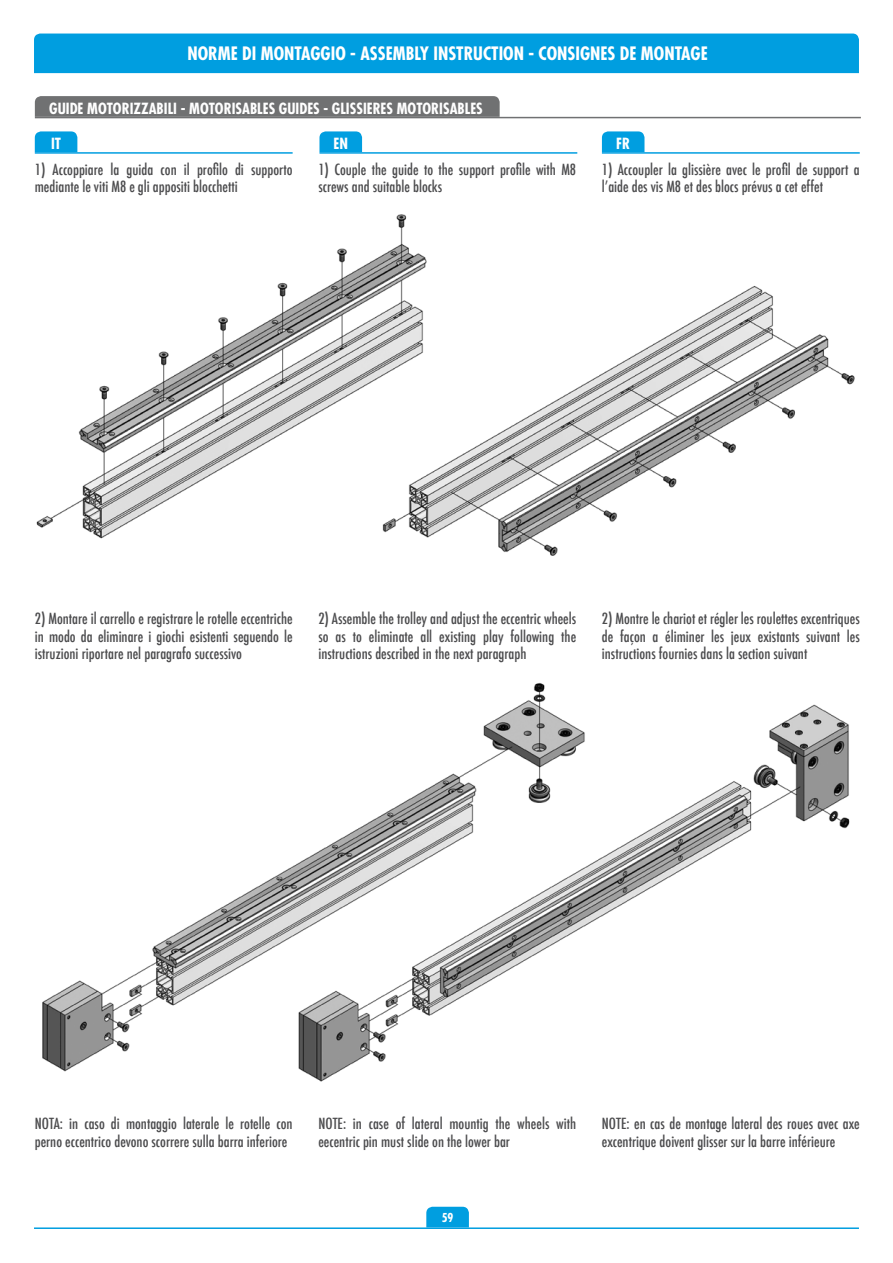
<style>
.page{position:relative;width:893px;height:1263px;background:#fff}
.page>*{position:absolute;margin:0;border:0;box-sizing:border-box;transform-origin:0 0}
.t1{font:700 condensed 18px "Futura LT";color:#fff}
.t2{font:500 condensed 15px/17.2px "Futura";color:#4b4b4d}
.t3{font:700 condensed 15px "Futura LT";color:#fff}
.t4{font:700 condensed 12px "Futura LT";color:#fff}
</style>
<div class="page">
<hr style="left:34px;top:1227px;width:825px;height:2px;background:#009ee0">
<svg style="left:426px;top:1207px;width:43px;height:20px"></svg>
<div style="left:34px;top:34px;width:825px;height:39px;background:#009ee0"></div>
<hr style="left:35px;top:117px;width:826px;height:1px;background:#707172">
<svg style="left:35px;top:96px;width:465px;height:21px;background:#717273"></svg>
<hr style="left:35px;top:152px;width:258px;height:2px;background:#009ee0">
<hr style="left:319px;top:152px;width:258px;height:2px;background:#009ee0">
<hr style="left:602px;top:152px;width:258px;height:2px;background:#009ee0">
<svg style="left:35px;top:131px;width:42px;height:21px"></svg>
<svg style="left:319px;top:131px;width:43px;height:21px"></svg>
<svg style="left:602px;top:131px;width:42px;height:21px"></svg>
<img style="left:36px;top:214px;width:819px;height:342px">
<img style="left:42px;top:683px;width:808px;height:399px">
<p class="t1" style="left:187px;top:42px;width:123px">NORME DI MONTAGGI</p>
<p class="t1" style="left:335px;top:42px;width:374px">O - ASSEMBLY INSTRUCTION - CONSIGNES DE MONTAGE</p>
<p class="t3" style="left:49px;top:99px;width:48px">GUIDE MOTO</p>
<p class="t3" style="left:122px;top:99px;width:363px">RIZZABILI - MOTORISABLES GUIDES - GLISSIERES MOTORISABLES</p>
<p class="t3" style="left:51px;top:134px;width:11px">IT</p>
<p class="t3" style="left:334px;top:134px;width:8px">EN</p>
<p class="t3" style="left:616px;top:134px;width:15px">FR</p>
<p class="t2" style="left:35px;top:161px;width:259px">1) Accoppiare la guida con il profilo di supporto mediante le viti M8 e gli appositi blocchetti</p>
<p class="t2" style="left:602px;top:161px;width:259px">1) Accoupler la glissière avec le profil de support a l’aide des vis M8 et des blocs prévus a cet effet</p>
<p class="t2" style="left:318px;top:161px;width:259px">1) Couple the guide to the support profile with M8 screws and suitable blocks</p>
<p class="t2" style="left:35px;top:610px;width:259px;text-align:justify">2) Montare il carrello e registrare le rotelle eccentriche in modo da eliminare i giochi esistenti seguendo le istruzioni riportare nel paragrafo successivo</p>
<p class="t2" style="left:318px;top:610px;width:259px;text-align:justify">2) Assemble the trolley and adjust the eccentric wheels so as to eliminate all existing play following the instructions described in the next paragraph</p>
<p class="t2" style="left:602px;top:610px;width:259px;text-align:justify">2) Montre le chariot et régler les roulettes excentriques de façon a éliminer les jeux existants suivant les instructions fournies dans la section suivant</p>
<p class="t2" style="left:35px;top:1115px;width:259px;text-indent:25px">: in caso di montaggio laterale le rotelle con perno eccentrico devono scorrere sulla barra inferiore</p>
<p class="t2" style="left:35px;top:1115px;width:8px">NOTA</p>
<p class="t2" style="left:318px;top:1115px;width:259px">NOTE: in case of lateral mountig the wheels with eecentric pin must slide on the lower bar</p>
<p class="t4" style="left:442px;top:1210px;width:13px">59</p>
<p class="t2" style="left:602px;top:1115px;width:259px">NOTE: en cas de montage lateral des roues avec axe excentrique doivent glisser sur la barre inférieure</p>
</div>
